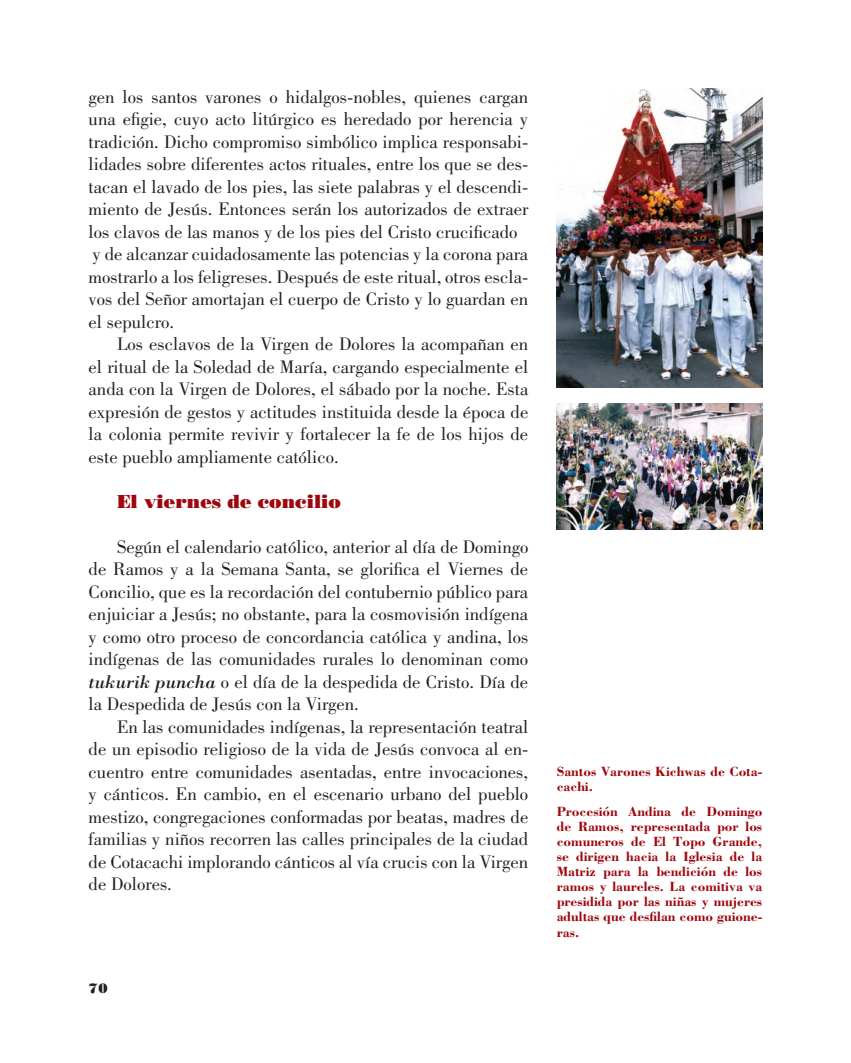
<style>
.page{position:relative;width:851px;height:1063px;background:#fff}
.page>*{position:absolute;margin:0;border:0;box-sizing:border-box;transform-origin:0 0}
.t1{font:18.75px/22.5px "Bodoni";color:#231f20;text-align:justify}
.t2{font:18.75px "Bodoni Poster";color:#9d070d}
.t3{font:700 13.75px/15.1px "Bodoni";color:#9d070d}
.t4{font:13.75px "Bodoni Poster";color:#231f20}
.s1{font-style:italic}
</style>
<div class="page">
<img style="left:556px;top:89px;width:206px;height:299px">
<img style="left:556px;top:403px;width:206px;height:126px">
<p class="t1" style="left:89px;top:85px;width:441px;text-align:left">gen los santos varones o hidalgos-nobles, quienes cargan una efigie, cuyo acto litúrgico es heredado por herencia y tradición. Dicho compromiso simbólico implica responsabi&shy;lidades sobre diferentes actos rituales, entre los que se des&shy;tacan el lavado de los pies, las siete palabras y el descendi&shy;miento de Jesús. Entonces serán los autorizados de extraer los clavos de las manos y de los pies del Cristo crucificado y de alcanzar cuidadosamente las potencias y la corona para mostrarlo a los feligreses. Después de este ritual, otros escla&shy;vos del Señor amortajan el cuerpo de Cristo y lo guardan en el sepulcro.</p>
<p class="t1" style="left:89px;top:333px;width:441px;text-indent:28px">Los esclavos de la Virgen de Dolores la acompañan en el ritual de la Soledad de María, cargando especialmente el anda con la Virgen de Dolores, el sábado por la noche. Esta expresión de gestos y actitudes instituida desde la época de la colonia permite revivir y fortalecer la fe de los hijos de este pueblo ampliamente católico.</p>
<p class="t2" style="left:117px;top:490px;width:225px">El viernes de concilio</p>
<p class="t1" style="left:89px;top:535px;width:441px;text-indent:28px">Según el calendario católico, anterior al día de Domingo de Ramos y a la Semana Santa, se glorifica el Viernes de Concilio, que es la recordación del contubernio público para enjuiciar a Jesús; no obstante, para la cosmovisión indígena y como otro proceso de concordancia católica y andina, los indígenas de las comunidades rurales lo denominan como <span class="s1">tukurik puncha</span> o el día de la despedida de Cristo. Día de la Despedida de Jesús con la Virgen.</p>
<p class="t1" style="left:89px;top:715px;width:441px;text-indent:28px">En las comunidades indígenas, la representación teatral de un episodio religioso de la vida de Jesús convoca al en&shy;cuentro entre comunidades asentadas, entre invocaciones, y cánticos. En cambio, en el escenario urbano del pueblo mestizo, congregaciones conformadas por beatas, madres de familias y niños recorren las calles principales de la ciudad de Cotacachi implorando cánticos al vía crucis con la Virgen de Dolores.</p>
<p class="t4" style="left:89px;top:980px;width:21px">70</p>
<p class="t3" style="left:556px;top:764px;width:207px">Santos Varones Kichwas de Cota&shy;cachi.</p>
<p class="t3" style="left:556px;top:803px;width:207px;text-align:justify">Procesión Andina de Domingo de Ramos, representada por los comuneros de El Topo Grande, se dirigen hacia la Iglesia de la Matriz para la bendición de los ramos y laureles. La comitiva va presidida por las niñas y mujeres adultas que desfilan como guione&shy;ras.</p>
</div>
